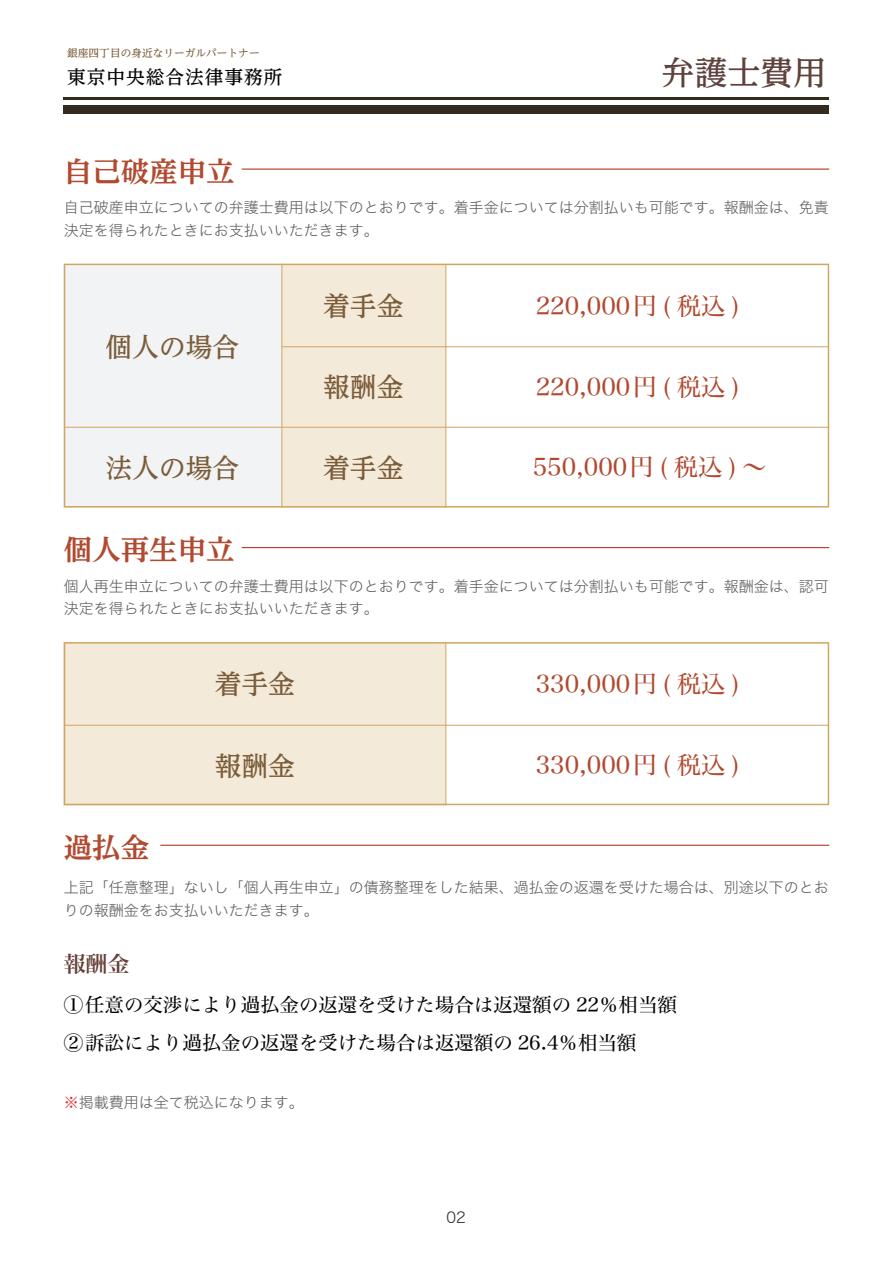
<style>
.page{position:relative;width:893px;height:1263px;background:#fff}
.page>*{position:absolute;margin:0;border:0;box-sizing:border-box;transform-origin:0 0}
.t1{font:500 33px "UD Reimin Pro";color:#5e423b}
.t2{font:700 27.9px "UD Reimin Pro";color:#b14a30}
.t3{font:500 26.85px "UD Reimin Pro";color:#7b5d3a}
.t4{font:500 26.7px "UD Reimin Pro";color:#7b5d3a}
.t5{font:24.3px "Hira Min Std W4";color:#b14a30}
.t6{font:21.9px "Hira Min Std W6";color:#653f38}
.t7{font:19.5px/37.7px "Hira Min Std W4";color:#030303}
.t8{font:500 18.75px "UD Reimin Pro";letter-spacing:.05em;color:#030303}
.t9{font:15px/22.5px "Hira Kaku Std W2";color:#57585a}
.t10{font:15px "Hira Kaku Std W2";color:#231f20}
.t11{font:500 10.65px "UD Reimin Pro";color:#7b5d3a}
.s1{color:#e42625}
</style>
<div class="page">
<hr style="left:64px;top:98px;width:765px;height:2px;background:#332b1e">
<div style="left:64px;top:105px;width:765px;height:9px;background:#332b1e"></div>
<hr style="left:242px;top:168px;width:587px;height:2px;background:#b14a30">
<svg style="left:64px;top:264px;width:765px;height:243px"></svg>
<hr style="left:242px;top:547px;width:587px;height:1px;background:#b14a30">
<svg style="left:64px;top:642px;width:765px;height:163px;fill:#f4ead9"></svg>
<hr style="left:160px;top:845px;width:669px;height:1px;background:#b14a30">
<p class="t11" style="left:67px;top:45px;width:194px">銀座四丁目の身近なリーガルパートナー</p>
<p class="t8" style="left:67px;top:62px;width:217px">東京中央総合法律事務所</p>
<h1 class="t1" style="left:661px;top:46px;width:166px">弁護士費用</h1>
<h2 class="t2" style="left:64px;top:149px;width:173px">自己破産申立</h2>
<p class="t9" style="left:64px;top:196px;width:767px">自己破産申立についての弁護士費用は以下のとおりです。着手金については分割払いも可能です。報酬金は、免責決定を得られたときにお支払いいただきます。</p>
<h3 class="t3" style="left:105px;top:325px;width:135px">個人の場合</h3>
<h3 class="t4" style="left:323px;top:284px;width:82px">着手金</h3>
<h3 class="t4" style="left:323px;top:365px;width:82px">報酬金</h3>
<h3 class="t5" style="left:536px;top:288px;width:205px">220,000円 ( 税込 )</h3>
<h3 class="t5" style="left:536px;top:369px;width:205px">220,000円 ( 税込 )</h3>
<h3 class="t3" style="left:105px;top:446px;width:135px">法人の場合</h3>
<h3 class="t3" style="left:323px;top:446px;width:82px">着手金</h3>
<h3 class="t5" style="left:533px;top:450px;width:235px">550,000円 ( 税込 ) ～</h3>
<h2 class="t2" style="left:64px;top:527px;width:173px">個人再生申立</h2>
<p class="t9" style="left:64px;top:574px;width:767px">個人再生申立についての弁護士費用は以下のとおりです。着手金については分割払いも可能です。報酬金は、認可決定を得られたときにお支払いいただきます。</p>
<h2 class="t2" style="left:64px;top:825px;width:87px">過払金</h2>
<h3 class="t4" style="left:215px;top:662px;width:82px">着手金</h3>
<h3 class="t4" style="left:215px;top:744px;width:82px">報酬金</h3>
<h3 class="t5" style="left:536px;top:667px;width:205px">330,000円 ( 税込 )</h3>
<h3 class="t5" style="left:536px;top:747px;width:205px">330,000円 ( 税込 )</h3>
<p class="t9" style="left:64px;top:876px;width:767px">上記「任意整理」ないし「個人再生申立」の債務整理をした結果、過払金の返還を受けた場合は、別途以下のとおりの報酬金をお支払いいただきます。</p>
<h3 class="t6" style="left:64px;top:948px;width:67px">報酬金</h3>
<h3 class="t7" style="left:64px;top:986px;width:615px">①任意の交渉により過払金の返還を受けた場合は返還額の 22％相当額<br>②訴訟により過払金の返還を受けた場合は返還額の 26.4％相当額</h3>
<p class="t9" style="left:64px;top:1090px;width:242px"><span class="s1">※</span>掲載費用は全て税込になります。</p>
<p class="t10" style="left:446px;top:1206px;width:21px">02</p>
</div>
